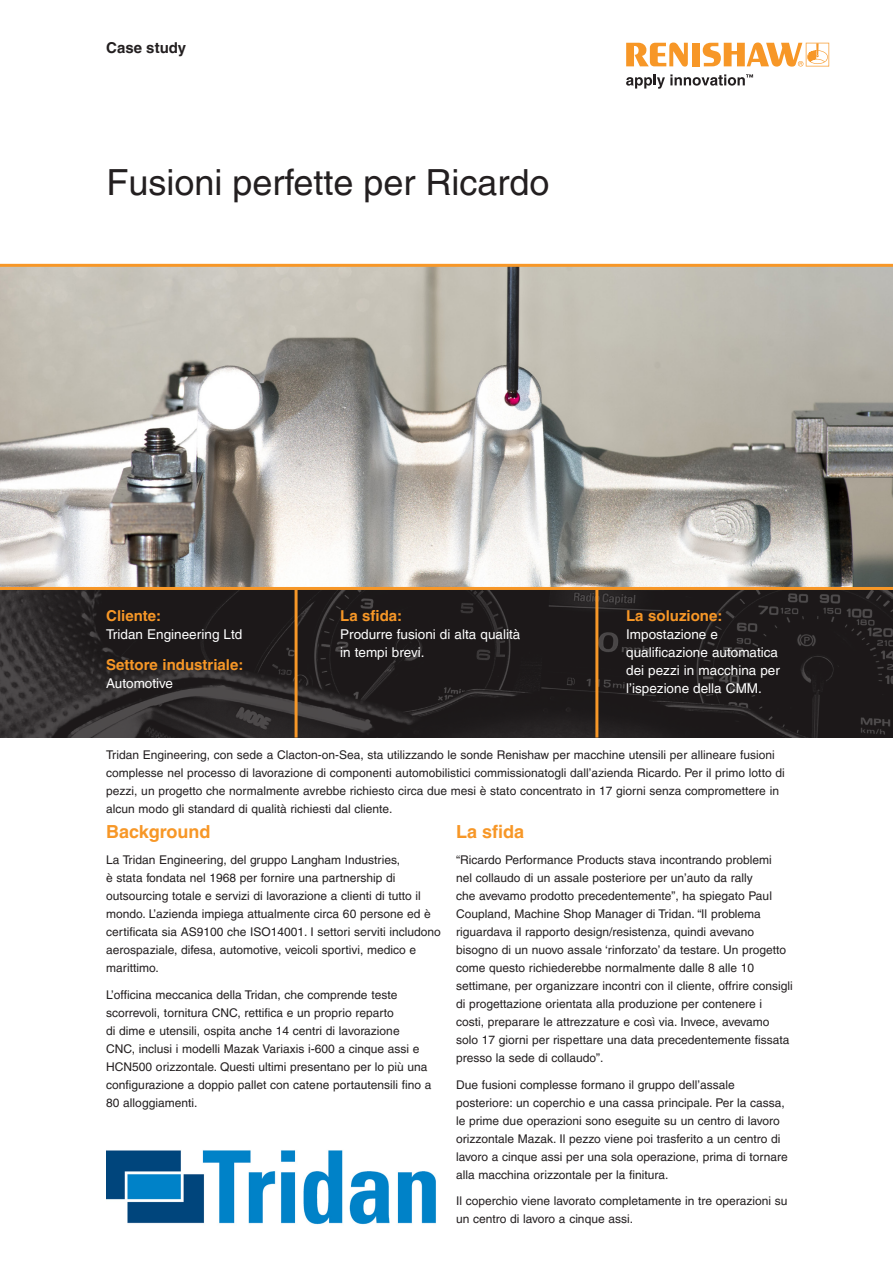
<style>
.page{position:relative;width:893px;height:1263px;background:#fff}
.page>*{position:absolute;margin:0;border:0;box-sizing:border-box;transform-origin:0 0}
.Case_study__Title_24{font:36px "Helvetica LT Pro";color:#231f20}
.Main_body_heading_te{font:700 18px "Helvetica LT Pro";color:#f79727}
.Industry_box__Headin{font:700 15px "Helvetica LT Pro";color:#f79727}
.Case_study__Front_pa{font:700 15px "Helvetica LT Pro";color:#231f20}
.Industry_box__Main_t{font:13.5px/18px "Helvetica LT Pro";color:#fff}
.Main_body_text_8pt{font:12px/18px "Helvetica LT Pro";color:#231f20}
</style>
<div class="page">
<svg style="left:0;top:590px;width:893px;height:147px;background:#242021"></svg>
<hr style="left:295px;top:589px;width:3px;height:148px;background:#f79727">
<hr style="left:595px;top:589px;width:3px;height:148px;background:#f79727">
<svg style="left:626px;top:43px;width:62px;height:24px"></svg>
<div style="left:692px;top:43px;width:8px;height:23px;background:#f79727"></div>
<svg style="left:703px;top:43px;width:126px;height:24px"></svg>
<svg style="left:626px;top:74px;width:127px;height:15px"></svg>
<svg style="left:0;top:264px;width:893px;height:326px;background:#b7b2aa"></svg>
<img style="left:106px;top:1150px;width:330px;height:75px">
<p class="Case_study__Front_pa" style="left:106px;top:39px;width:81px">Case study</p>
<p class="Case_study__Title_24" style="left:106px;top:162px;width:445px">Fusioni perfette per Ricardo</p>
<p class="Industry_box__Headin" style="left:106px;top:606px;width:57px">Cliente:</p>
<p class="Industry_box__Main_t" style="left:106px;top:625px;width:138px">Tridan Engineering Ltd</p>
<p class="Industry_box__Headin" style="left:106px;top:655px;width:139px">Settore industriale:</p>
<p class="Industry_box__Main_t" style="left:106px;top:674px;width:68px">Automotive</p>
<p class="Industry_box__Headin" style="left:340px;top:606px;width:64px">La sfida:</p>
<p class="Industry_box__Main_t" style="left:340px;top:625px;width:182px">Produrre fusioni di alta qualità in tempi brevi.</p>
<p class="Industry_box__Headin" style="left:626px;top:606px;width:98px">La soluzione:</p>
<p class="Industry_box__Main_t" style="left:626px;top:625px;width:155px">Impostazione e qualificazione automatica dei pezzi in macchina per l’ispezione della CMM.</p>
<p class="Main_body_text_8pt" style="left:106px;top:746px;width:680px">Tridan Engineering, con sede a Clacton-on-Sea, sta utilizzando le sonde Renishaw per macchine utensili per allineare fusioni complesse nel processo di lavorazione di componenti automobilistici commissionatogli dall’azienda Ricardo. Per il primo lotto di pezzi, un progetto che normalmente avrebbe richiesto circa due mesi è stato concentrato in 17 giorni senza compromettere in alcun modo gli standard di qualità richiesti dal cliente.</p>
<p class="Main_body_heading_te" style="left:106px;top:820px;width:106px">Background</p>
<p class="Main_body_text_8pt" style="left:106px;top:851px;width:336px">La Tridan Engineering, del gruppo Langham Industries,<br>è stata fondata nel 1968 per fornire una partnership di outsourcing totale e servizi di lavorazione a clienti di tutto il mondo. L’azienda impiega attualmente circa 60 persone ed è certificata sia AS9100 che ISO14001. I settori serviti includono aerospaziale, difesa, automotive, veicoli sportivi, medico e marittimo.</p>
<p class="Main_body_text_8pt" style="left:106px;top:986px;width:327px">L’officina meccanica della Tridan, che comprende teste scorrevoli, tornitura CNC, rettifica e un proprio reparto<br>di dime e utensili, ospita anche 14 centri di lavorazione CNC, inclusi i modelli Mazak Variaxis i-600 a cinque assi e HCN500 orizzontale. Questi ultimi presentano per lo più una configurazione a doppio pallet con catene portautensili fino a 80 alloggiamenti.</p>
<p class="Main_body_heading_te" style="left:456px;top:820px;width:70px">La sfida</p>
<p class="Main_body_text_8pt" style="left:456px;top:851px;width:338px">“Ricardo Performance Products stava incontrando problemi<br>nel collaudo di un assale posteriore per un’auto da rally<br>che avevamo prodotto precedentemente”, ha spiegato Paul Coupland, Machine Shop Manager di Tridan. “Il problema riguardava il rapporto design/resistenza, quindi avevano bisogno di un nuovo assale ‘rinforzato’ da testare. Un progetto come questo richiederebbe normalmente dalle 8 alle 10 settimane, per organizzare incontri con il cliente, offrire consigli di progettazione orientata alla produzione per contenere i costi, preparare le attrezzature e così via. Invece, avevamo solo 17 giorni per rispettare una data precedentemente fissata presso la sede di collaudo”.</p>
<p class="Main_body_text_8pt" style="left:456px;top:1076px;width:333px">Due fusioni complesse formano il gruppo dell’assale posteriore: un coperchio e una cassa principale. Per la cassa, le prime due operazioni sono eseguite su un centro di lavoro orizzontale Mazak. Il pezzo viene poi trasferito a un centro di lavoro a cinque assi per una sola operazione, prima di tornare alla macchina orizzontale per la finitura.</p>
<p class="Main_body_text_8pt" style="left:456px;top:1192px;width:333px">Il coperchio viene lavorato completamente in tre operazioni su un centro di lavoro a cinque assi.</p>
</div>
